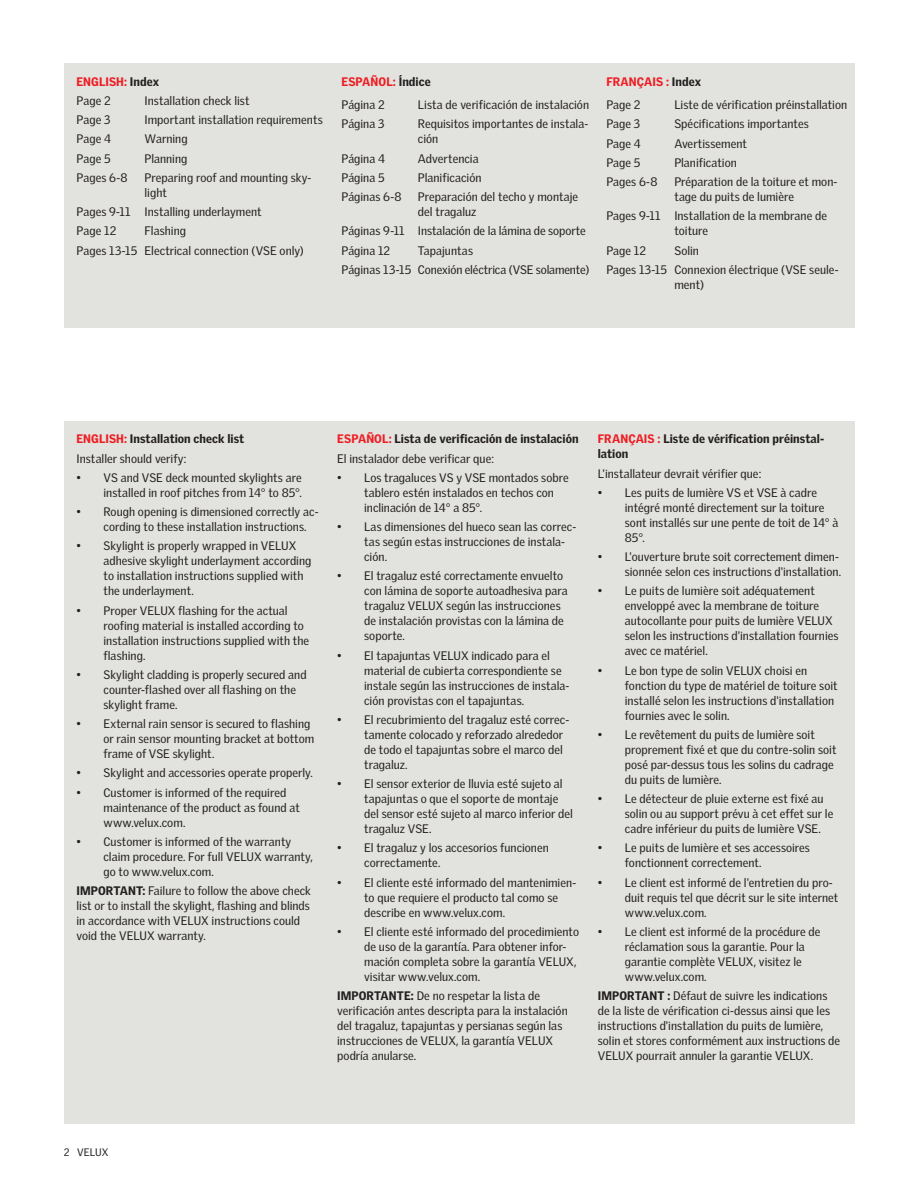
<style>
.page{position:relative;width:918px;height:1188px;background:#fff}
.page>*{position:absolute;margin:0;border:0;box-sizing:border-box;transform-origin:0 0}
.t1{font:12px/15px "Velux Gothic";letter-spacing:.005em;color:#231f20}
.t2{font:900 12px/19.2px "Velux Gothic";letter-spacing:.005em;color:#231f20}
.t3{font:900 12px/23.5px "Velux Gothic";letter-spacing:.005em;color:#ee1d23}
.t4{font:10.5px "Velux Gothic";letter-spacing:.005em;color:#231f20}
.s1{color:#231f20}
.s2{font-weight:400;color:#231f20}
.s3{font-weight:900;color:#ee1d23}
.s4{font-weight:900}
.s5{color:#ee1d23}
.s6{font-weight:400}
</style>
<div class="page">
<div style="left:64px;top:422px;width:790px;height:702px;background:#e2e2de"></div>
<div style="left:64px;top:64px;width:790px;height:264px;background:#e2e2de"></div>
<p class="t3" style="left:77px;top:72px;width:84px;line-height:19.2px">English: <span class="s1">Index<br></span><span class="s2">Page 2</span></p>
<p class="t1" style="left:145px;top:93px;width:106px">Installation check list</p>
<p class="t3" style="left:341px;top:69px;width:91px">Español: <span class="s1">Índice<br></span><span class="s2">Página 2</span></p>
<p class="t1" style="left:418px;top:97px;width:173px">Lista de verificación de instalación</p>
<p class="t3" style="left:606px;top:69px;width:96px">Français : <span class="s1">Index<br></span><span class="s2">Page 2</span></p>
<p class="t1" style="left:674px;top:97px;width:174px">Liste de vérification préinstallation</p>
<p class="t1" style="left:77px;top:112px;width:35px">Page 3</p>
<p class="t1" style="left:145px;top:112px;width:180px">Important installation requirements</p>
<p class="t1" style="left:77px;top:131px;width:36px">Page 4</p>
<p class="t1" style="left:145px;top:131px;width:45px">Warning</p>
<p class="t1" style="left:77px;top:151px;width:36px">Page 5</p>
<p class="t1" style="left:145px;top:151px;width:44px">Planning</p>
<p class="t1" style="left:77px;top:170px;width:53px">Pages 6-8</p>
<p class="t1" style="left:145px;top:170px;width:168px">Preparing roof and mounting sky&shy;light</p>
<p class="t1" style="left:77px;top:202px;width:187px;line-height:19.2px">Pages 9-11 Installing underlayment<br>Page 12</p>
<p class="t1" style="left:77px;top:221px;width:229px;line-height:19.2px;text-indent:68px">Flashing<br>Pages 13-15 Electrical connection (VSE only)</p>
<p class="t1" style="left:341px;top:116px;width:44px">Página 3</p>
<p class="t1" style="left:418px;top:116px;width:172px">Requisitos importantes de instala&shy;ción</p>
<p class="t1" style="left:341px;top:151px;width:45px">Página 4</p>
<p class="t1" style="left:418px;top:151px;width:62px">Advertencia</p>
<p class="t1" style="left:341px;top:170px;width:45px">Página 5</p>
<p class="t1" style="left:418px;top:170px;width:65px">Planificación</p>
<p class="t1" style="left:341px;top:189px;width:62px">Páginas 6-8</p>
<p class="t1" style="left:418px;top:189px;width:162px">Preparación del techo y montaje del tragaluz</p>
<p class="t1" style="left:341px;top:221px;width:246px;line-height:19.2px">Páginas 9-11 Instalación de la lámina de soporte<br>Página 12</p>
<p class="t1" style="left:341px;top:240px;width:249px;line-height:19.2px;text-indent:77px">Tapajuntas<br>Páginas 13-15 Conexión eléctrica (VSE solamente)</p>
<p class="t1" style="left:606px;top:116px;width:35px">Page 3</p>
<p class="t1" style="left:674px;top:116px;width:136px">Spécifications importantes</p>
<p class="t1" style="left:606px;top:136px;width:36px">Page 4</p>
<p class="t1" style="left:674px;top:136px;width:74px">Avertissement</p>
<p class="t1" style="left:606px;top:155px;width:36px">Page 5</p>
<p class="t1" style="left:674px;top:155px;width:64px">Planification</p>
<p class="t1" style="left:606px;top:174px;width:53px">Pages 6-8</p>
<p class="t1" style="left:674px;top:174px;width:165px">Préparation de la toiture et mon&shy;tage du puits de lumière</p>
<p class="t1" style="left:674px;top:208px;width:154px;text-indent:-68px">Pages 9-11 Installation de la membrane de toiture</p>
<p class="t1" style="left:606px;top:243px;width:41px">Page 12</p>
<p class="t1" style="left:606px;top:240px;width:234px;line-height:19.2px;text-indent:68px">Solin<br>Pages 13-15 Connexion électrique (VSE seule-</p>
<p class="t1" style="left:674px;top:277px;width:31px">ment)</p>
<p class="t1" style="left:77px;top:429px;width:169px;line-height:19.2px"><span class="s3">English:</span> <span class="s4">Installation check list<br></span>Installer should verify:</p>
<p class="t1" style="left:77px;top:470px;width:227px;text-align:right">• VS and VSE deck mounted skylights are installed in roof pitches from 14° to 85°.</p>
<p class="t1" style="left:104px;top:504px;width:216px;text-indent:-27px">• Rough opening is dimensioned correctly ac&shy;cording to these installation instructions.</p>
<p class="t1" style="left:104px;top:538px;width:209px;text-indent:-27px">• Skylight is properly wrapped in VELUX adhesive skylight underlayment according to installation instructions supplied with the underlayment.</p>
<p class="t1" style="left:104px;top:603px;width:207px;text-indent:-27px">• Proper VELUX flashing for the actual roofing material is installed according to installation instructions supplied with the flashing.</p>
<p class="t1" style="left:104px;top:667px;width:205px;text-indent:-27px">• Skylight cladding is properly secured and counter-flashed over all flashing on the skylight frame.</p>
<p class="t1" style="left:104px;top:716px;width:212px;text-indent:-27px">• External rain sensor is secured to flashing or rain sensor mounting bracket at bottom frame of VSE skylight.</p>
<p class="t1" style="left:77px;top:765px;width:238px">• Skylight and accessories operate properly.</p>
<p class="t1" style="left:104px;top:785px;width:198px;text-indent:-27px">• Customer is informed of the required maintenance of the product as found at www.velux.com.</p>
<p class="t1" style="left:104px;top:834px;width:211px;text-indent:-27px">• Customer is informed of the warranty claim procedure. For full VELUX warranty, go to www.velux.com.</p>
<p class="t2" style="left:77px;top:881px;width:23px">IMPOR</p>
<p class="t1" style="left:77px;top:883px;width:236px;text-indent:37px"><span class="s4">TANT:</span> Failure to follow the above check list or to install the skylight, flashing and blinds in accordance with VELUX instructions could void the VELUX warranty.</p>
<p class="t2" style="left:337px;top:429px;width:243px"><span class="s5">Español:</span> Lista de verificación de instalación<br><span class="s6">El instalador debe verificar que:</span></p>
<p class="t1" style="left:364px;top:470px;width:206px;text-indent:-27px">• Los tragaluces VS y VSE montados sobre tablero estén instalados en techos con inclinación de 14° a 85°.</p>
<p class="t1" style="left:364px;top:519px;width:214px;text-indent:-27px">• Las dimensiones del hueco sean las correc&shy;tas según estas instrucciones de instala&shy;ción.</p>
<p class="t1" style="left:364px;top:568px;width:205px;text-indent:-27px">• El tragaluz esté correctamente envuelto con lámina de soporte autoadhesiva para tragaluz VELUX según las instrucciones de instalación provistas con la lámina de soporte.</p>
<p class="t1" style="left:364px;top:648px;width:207px;text-indent:-27px">• El tapajuntas VELUX indicado para el material de cubierta correspondiente se instale según las instrucciones de instala&shy;ción provistas con el tapajuntas.</p>
<p class="t1" style="left:364px;top:712px;width:207px;text-indent:-27px">• El recubrimiento del tragaluz esté correc&shy;tamente colocado y reforzado alrededor de todo el tapajuntas sobre el marco del tragaluz.</p>
<p class="t1" style="left:364px;top:776px;width:210px;text-indent:-27px">• El sensor exterior de lluvia esté sujeto al tapajuntas o que el soporte de montaje del sensor esté sujeto al marco inferior del tragaluz VSE.</p>
<p class="t1" style="left:364px;top:840px;width:186px;text-indent:-27px">• El tragaluz y los accesorios funcionen correctamente.</p>
<p class="t1" style="left:364px;top:875px;width:214px;text-indent:-27px">• El cliente esté informado del mantenimien&shy;to que requiere el producto tal como se describe en www.velux.com.</p>
<p class="t1" style="left:364px;top:924px;width:216px;text-indent:-27px">• El cliente esté informado del procedimiento de uso de la garantía. Para obtener infor&shy;mación completa sobre la garantía VELUX, visitar www.velux.com.</p>
<p class="t2" style="left:337px;top:986px;width:23px">IMPOR</p>
<p class="t1" style="left:337px;top:988px;width:232px;text-indent:37px"><span class="s4">TANTE:</span> De no respetar la lista de verificación antes descripta para la instalación del tragaluz, tapajuntas y persianas según las instrucciones de VELUX, la garantía VELUX podría anularse.</p>
<p class="t2" style="left:598px;top:431px;width:228px;line-height:15px"><span class="s5">Français :</span> Liste de vérification préinstal&shy;lation</p>
<p class="t1" style="left:598px;top:466px;width:165px">L'installateur devrait vérifier que:</p>
<p class="t1" style="left:625px;top:485px;width:215px;text-indent:-27px">• Les puits de lumière VS et VSE à cadre intégré monté directement sur la toiture sont installés sur une pente de toit de 14° à<br>85°.</p>
<p class="t1" style="left:598px;top:549px;width:245px;text-align:right">• L'ouverture brute soit correctement dimen&shy;sionnée selon ces instructions d'installation.</p>
<p class="t1" style="left:625px;top:583px;width:215px;text-indent:-27px">• Le puits de lumière soit adéquatement enveloppé avec la membrane de toiture autocollante pour puits de lumière VELUX selon les instructions d'installation fournies avec ce matériel.</p>
<p class="t1" style="left:625px;top:663px;width:214px;text-indent:-27px">• Le bon type de solin VELUX choisi en fonction du type de matériel de toiture soit installé selon les instructions d'installation fournies avec le solin.</p>
<p class="t1" style="left:625px;top:727px;width:213px;text-indent:-27px">• Le revêtement du puits de lumière soit proprement fixé et que du contre-solin soit posé par-dessus tous les solins du cadrage du puits de lumière.</p>
<p class="t1" style="left:625px;top:791px;width:210px;text-indent:-27px">• Le détecteur de pluie externe est fixé au solin ou au support prévu à cet effet sur le cadre inférieur du puits de lumière VSE.</p>
<p class="t1" style="left:625px;top:840px;width:187px;text-indent:-27px">• Le puits de lumière et ses accessoires fonctionnent correctement.</p>
<p class="t1" style="left:625px;top:874px;width:215px;text-indent:-27px">• Le client est informé de l'entretien du pro&shy;duit requis tel que décrit sur le site internet www.velux.com.</p>
<p class="t1" style="left:625px;top:924px;width:197px;text-indent:-27px">• Le client est informé de la procédure de réclamation sous la garantie. Pour la garantie complète VELUX, visitez le www.velux.com.</p>
<p class="t2" style="left:598px;top:986px;width:23px">IMPOR</p>
<p class="t1" style="left:598px;top:988px;width:244px;text-indent:37px"><span class="s4">TANT :</span> Défaut de suivre les indications de la liste de vérification ci-dessus ainsi que les instructions d'installation du puits de lumière, solin et stores conformément aux instructions de VELUX pourrait annuler la garantie VELUX.</p>
<p class="t4" style="left:64px;top:1146px;width:46px">2 VELUX</p>
</div>
